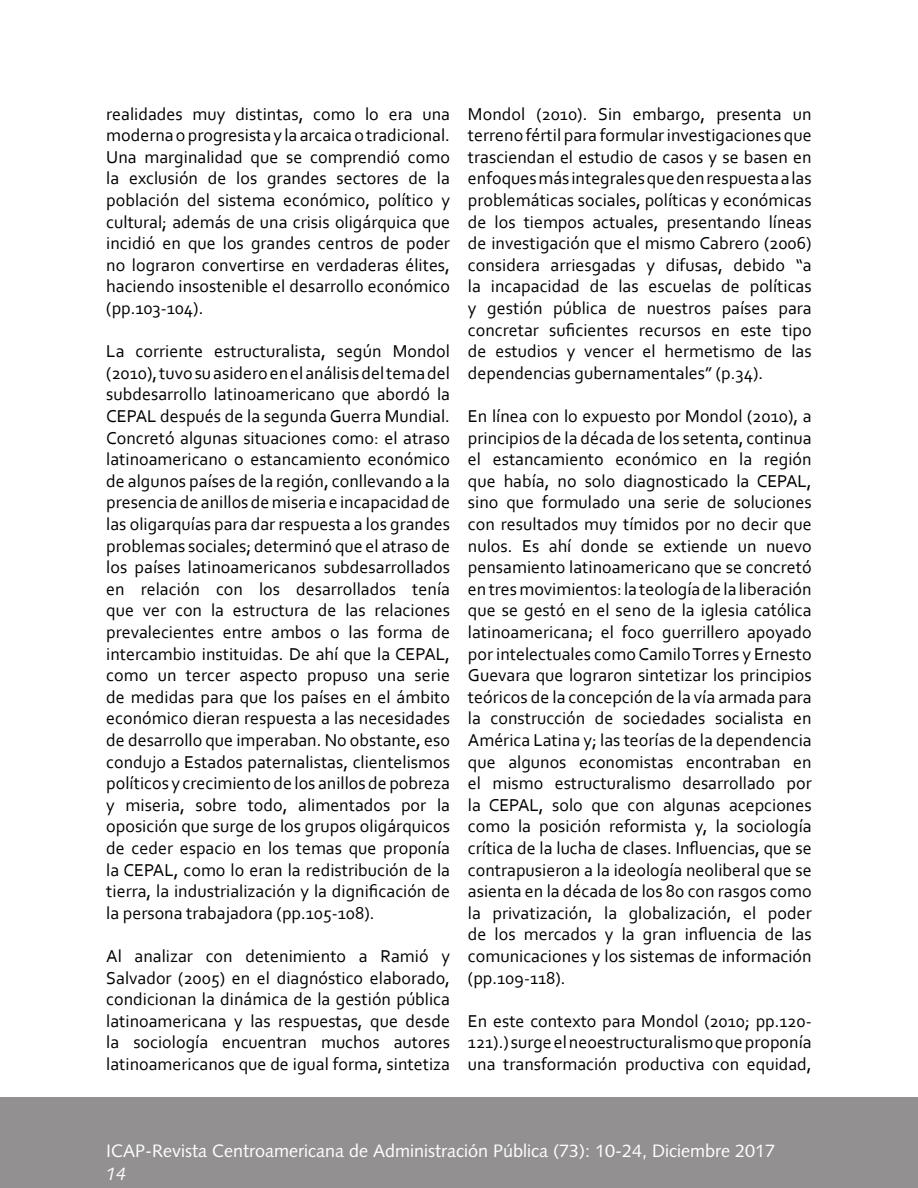
<style>
.page{position:relative;width:918px;height:1188px;background:#fff}
.page>*{position:absolute;margin:0;border:0;box-sizing:border-box;transform-origin:0 0}
.t1{font:18px/21.6px "Corbel";color:#000;text-align:justify}
.t2{font:18px "Syntax LT Std";color:#fff}
.t3{font:italic 18px "Syntax LT Std";color:#fff}
</style>
<div class="page">
<div style="left:0;top:1097px;width:918px;height:91px;background:#929090"></div>
<p class="t1" style="left:106px;top:102px;width:345px">realidades muy distintas, como lo era una moderna o progresista y la arcaica o tradicional.<br>Una marginalidad que se comprendió como la exclusión de los grandes sectores de la población del sistema económico, político y cultural; además de una crisis oligárquica que incidió en que los grandes centros de poder no lograron convertirse en verdaderas élites, haciendo insostenible el desarrollo económico (pp.103-104).</p>
<p class="t1" style="left:106px;top:340px;width:345px">La corriente estructuralista, según Mondol (2010), tuvo su asidero en el análisis del tema del subdesarrollo latinoamericano que abordó la CEPAL después de la segunda Guerra Mundial.<br>Concretó algunas situaciones como: el atraso latinoamericano o estancamiento económico de algunos países de la región, conllevando a la presencia de anillos de miseria e incapacidad de las oligarquías para dar respuesta a los grandes problemas sociales; determinó que el atraso de los países latinoamericanos subdesarrollados en relación con los desarrollados tenía que ver con la estructura de las relaciones prevalecientes entre ambos o las forma de intercambio instituidas. De ahí que la CEPAL, como un tercer aspecto propuso una serie de medidas para que los países en el ámbito económico dieran respuesta a las necesidades de desarrollo que imperaban. No obstante, eso condujo a Estados paternalistas, clientelismos políticos y crecimiento de los anillos de pobreza y miseria, sobre todo, alimentados por la oposición que surge de los grupos oligárquicos de ceder espacio en los temas que proponía la CEPAL, como lo eran la redistribución de la tierra, la industrialización y la dignificación de la persona trabajadora (pp.105-108).</p>
<p class="t1" style="left:106px;top:945px;width:345px">Al analizar con detenimiento a Ramió y Salvador (2005) en el diagnóstico elaborado, condicionan la dinámica de la gestión pública latinoamericana y las respuestas, que desde la sociología encuentran muchos autores latinoamericanos que de igual forma, sintetiza</p>
<p class="t1" style="left:468px;top:102px;width:345px">Mondol (2010). Sin embargo, presenta un terreno fértil para formular investigaciones que trasciendan el estudio de casos y se basen en enfoques más integrales que den respuesta a las problemáticas sociales, políticas y económicas de los tiempos actuales, presentando líneas de investigación que el mismo Cabrero (2006) considera arriesgadas y difusas, debido “a la incapacidad de las escuelas de políticas y gestión pública de nuestros países para concretar suficientes recursos en este tipo de estudios y vencer el hermetismo de las dependencias gubernamentales” (p.34).</p>
<p class="t1" style="left:468px;top:405px;width:345px">En línea con lo expuesto por Mondol (2010), a principios de la década de los setenta, continua el estancamiento económico en la región que había, no solo diagnosticado la CEPAL, sino que formulado una serie de soluciones con resultados muy tímidos por no decir que nulos. Es ahí donde se extiende un nuevo pensamiento latinoamericano que se concretó en tres movimientos: la teología de la liberación que se gestó en el seno de la iglesia católica latinoamericana; el foco guerrillero apoyado por intelectuales como Camilo Torres y Ernesto Guevara que lograron sintetizar los principios teóricos de la concepción de la vía armada para la construcción de sociedades socialista en América Latina y; las teorías de la dependencia que algunos economistas encontraban en el mismo estructuralismo desarrollado por la CEPAL, solo que con algunas acepciones como la posición reformista y, la sociología crítica de la lucha de clases. Influencias, que se contrapusieron a la ideología neoliberal que se asienta en la década de los 80 con rasgos como la privatización, la globalización, el poder de los mercados y la gran influencia de las comunicaciones y los sistemas de información (pp.109-118).</p>
<p class="t1" style="left:468px;top:1010px;width:345px">En este contexto para Mondol (2010; pp.120- 121).) surge el neoestructuralismo que proponía una transformación productiva con equidad,</p>
<p class="t2" style="left:106px;top:1140px;width:670px">ICAP-Revista Centroamericana de Administración Pública (73): 10-24, Diciembre 2017</p>
<p class="t3" style="left:106px;top:1163px;width:22px">14</p>
</div>
